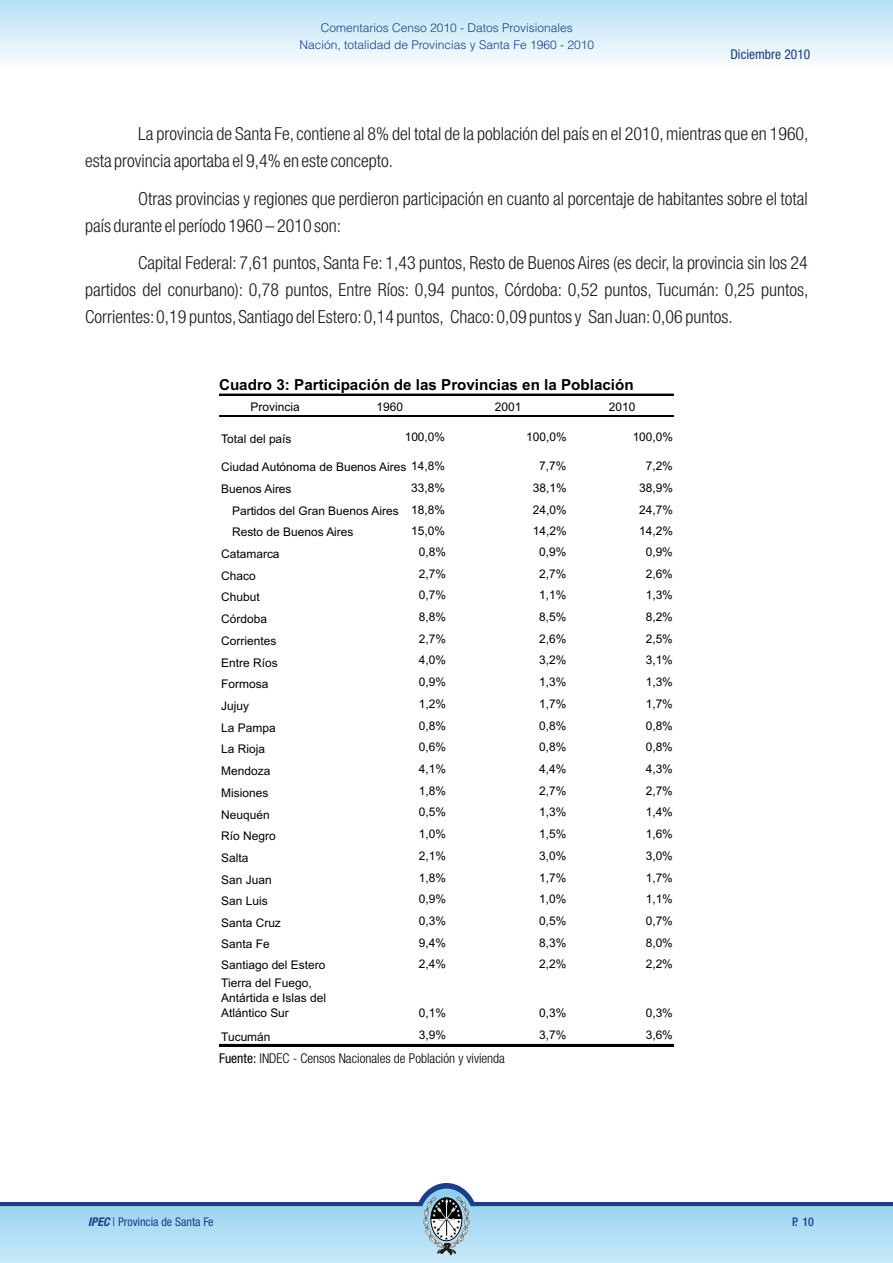
<style>
.page{position:relative;width:893px;height:1263px;background:#fff}
.page>*{position:absolute;margin:0;border:0;box-sizing:border-box;transform-origin:0 0}
.t1{font:300 condensed 18px/27px "Helvetica Neue";color:#1f1a17}
.t2{font:700 15.15px "Arial";color:#000}
.t3{font:300 condensed 13.5px "Helvetica Neue";color:#000}
.t4{font:condensed 13.5px "Helvetica Neue";color:#1c3d87}
.t5{font:12px/15.1px "Arial";color:#000}
.t6{font:300 12px/16.5px "Helvetica";color:#1c3d87;text-align:center}
.t7{font:condensed 12px "Helvetica Neue";color:#1c3d87}
.t8{font:500 condensed 12px "Helvetica Neue";color:#1c3d87}
.s1{font-weight:400}
.s2{font-weight:700;font-style:italic}
</style>
<div class="page">
<svg style="left:0;top:1188px;width:893px;height:75px"></svg>
<svg style="left:423px;top:1196px;width:47px;height:61px;background:#8fa3ae"></svg>
<div style="left:0;top:0;width:893px;height:72px;background:linear-gradient(to bottom,#b6e0f5,#fdfeff)"></div>
<div style="left:0;top:70px;width:893px;height:5px;background:#fff"></div>
<hr style="left:219px;top:394px;width:455px;height:1px;background:#000">
<hr style="left:219px;top:415px;width:455px;height:1px;background:#000">
<hr style="left:219px;top:416px;width:455px;height:1px;background:#000">
<hr style="left:219px;top:1044px;width:455px;height:2px;background:#000">
<p class="t6" style="left:299px;top:21px;width:296px">Comentarios Censo 2010 - Datos Provisionales<br>Nación, totalidad de Provincias y Santa Fe 1960 - 2010</p>
<p class="t4" style="left:730px;top:48px;width:81px">Diciembre 2010</p>
<h1 class="t1" style="left:85px;top:121px;width:725px;text-indent:53px">La provincia de Santa Fe, contiene al 8% del total de la población del país en el 2010,mientras que en 1960, esta provincia aportaba el 9,4% en este concepto.</h1>
<h1 class="t1" style="left:85px;top:186px;width:724px;text-indent:53px">Otras provincias y regiones que perdieron participación en cuanto al porcentaje de habitantes sobre el total país durante el período 1960 – 2010 son:</h1>
<p class="t1" style="left:85px;top:250px;width:725px;text-align:justify;text-indent:53px">Capital Federal: 7,61 puntos, Santa Fe: 1,43 puntos, Resto de Buenos Aires (es decir, la provincia sin los 24 partidos del conurbano): 0,78 puntos, Entre Ríos: 0,94 puntos, Córdoba: 0,52 puntos, Tucumán: 0,25 puntos, Corrientes:0,19 puntos,Santiago del Estero:0,14 puntos, Chaco:0,09 puntos y San Juan:0,06 puntos.</p>
<p class="t2" style="left:219px;top:379px;width:416px">Cuadro 3: Participación de las Provincias en la Población</p>
<p class="t5" style="left:251px;top:401px;width:51px">Provincia</p>
<p class="t5" style="left:376px;top:401px;width:28px">1960</p>
<p class="t5" style="left:495px;top:401px;width:28px">2001</p>
<p class="t5" style="left:609px;top:401px;width:28px">2010</p>
<p class="t5" style="left:221px;top:432px;width:72px">Total del país</p>
<p class="t5" style="left:405px;top:430px;width:42px">100,0%</p>
<p class="t5" style="left:526px;top:430px;width:42px">100,0%</p>
<p class="t5" style="left:633px;top:430px;width:42px">100,0%</p>
<p class="t5" style="left:221px;top:460px;width:225px">Ciudad Autónoma de Buenos Aires 14,8%</p>
<p class="t5" style="left:539px;top:459px;width:29px">7,7%</p>
<p class="t5" style="left:646px;top:459px;width:29px">7,2%</p>
<p class="t5" style="left:221px;top:482px;width:72px">Buenos Aires</p>
<p class="t5" style="left:411px;top:481px;width:35px">33,8%</p>
<p class="t5" style="left:533px;top:481px;width:35px">38,1%</p>
<p class="t5" style="left:639px;top:481px;width:35px">38,9%</p>
<p class="t5" style="left:232px;top:504px;width:214px">Partidos del Gran Buenos Aires 18,8%</p>
<p class="t5" style="left:533px;top:503px;width:35px">24,0%</p>
<p class="t5" style="left:639px;top:503px;width:35px">24,7%</p>
<p class="t5" style="left:232px;top:526px;width:123px">Resto de Buenos Aires</p>
<p class="t5" style="left:411px;top:524px;width:35px">15,0%</p>
<p class="t5" style="left:533px;top:524px;width:35px">14,2%</p>
<p class="t5" style="left:639px;top:524px;width:35px">14,2%</p>
<p class="t5" style="left:221px;top:547px;width:60px">Catamarca</p>
<p class="t5" style="left:419px;top:545px;width:29px">0,8%</p>
<p class="t5" style="left:539px;top:545px;width:29px">0,9%</p>
<p class="t5" style="left:646px;top:545px;width:29px">0,9%</p>
<p class="t5" style="left:221px;top:569px;width:36px">Chaco</p>
<p class="t5" style="left:419px;top:567px;width:29px">2,7%</p>
<p class="t5" style="left:539px;top:567px;width:29px">2,7%</p>
<p class="t5" style="left:646px;top:567px;width:29px">2,6%</p>
<p class="t5" style="left:221px;top:591px;width:40px">Chubut</p>
<p class="t5" style="left:419px;top:589px;width:29px">0,7%</p>
<p class="t5" style="left:539px;top:589px;width:29px">1,1%</p>
<p class="t5" style="left:646px;top:589px;width:29px">1,3%</p>
<p class="t5" style="left:221px;top:612px;width:47px">Córdoba</p>
<p class="t5" style="left:419px;top:610px;width:29px">8,8%</p>
<p class="t5" style="left:539px;top:610px;width:29px">8,5%</p>
<p class="t5" style="left:646px;top:610px;width:29px">8,2%</p>
<p class="t5" style="left:221px;top:634px;width:57px">Corrientes</p>
<p class="t5" style="left:419px;top:632px;width:29px">2,7%</p>
<p class="t5" style="left:539px;top:632px;width:29px">2,6%</p>
<p class="t5" style="left:646px;top:632px;width:29px">2,5%</p>
<p class="t5" style="left:221px;top:656px;width:58px">Entre Ríos</p>
<p class="t5" style="left:419px;top:654px;width:29px">4,0%</p>
<p class="t5" style="left:539px;top:654px;width:29px">3,2%</p>
<p class="t5" style="left:646px;top:654px;width:29px">3,1%</p>
<p class="t5" style="left:221px;top:678px;width:49px">Formosa</p>
<p class="t5" style="left:419px;top:675px;width:29px">0,9%</p>
<p class="t5" style="left:539px;top:675px;width:29px">1,3%</p>
<p class="t5" style="left:646px;top:675px;width:29px">1,3%</p>
<p class="t5" style="left:221px;top:699px;width:29px">Jujuy</p>
<p class="t5" style="left:419px;top:697px;width:29px">1,2%</p>
<p class="t5" style="left:539px;top:697px;width:29px">1,7%</p>
<p class="t5" style="left:646px;top:697px;width:29px">1,7%</p>
<p class="t5" style="left:221px;top:721px;width:56px">La Pampa</p>
<p class="t5" style="left:419px;top:719px;width:29px">0,8%</p>
<p class="t5" style="left:539px;top:719px;width:29px">0,8%</p>
<p class="t5" style="left:646px;top:719px;width:29px">0,8%</p>
<p class="t5" style="left:221px;top:743px;width:45px">La Rioja</p>
<p class="t5" style="left:419px;top:740px;width:29px">0,6%</p>
<p class="t5" style="left:539px;top:740px;width:29px">0,8%</p>
<p class="t5" style="left:646px;top:740px;width:29px">0,8%</p>
<p class="t5" style="left:221px;top:764px;width:51px">Mendoza</p>
<p class="t5" style="left:419px;top:762px;width:29px">4,1%</p>
<p class="t5" style="left:539px;top:762px;width:29px">4,4%</p>
<p class="t5" style="left:646px;top:762px;width:29px">4,3%</p>
<p class="t5" style="left:221px;top:786px;width:49px">Misiones</p>
<p class="t5" style="left:419px;top:784px;width:29px">1,8%</p>
<p class="t5" style="left:539px;top:784px;width:29px">2,7%</p>
<p class="t5" style="left:646px;top:784px;width:29px">2,7%</p>
<p class="t5" style="left:221px;top:808px;width:50px">Neuquén</p>
<p class="t5" style="left:419px;top:806px;width:29px">0,5%</p>
<p class="t5" style="left:539px;top:806px;width:29px">1,3%</p>
<p class="t5" style="left:646px;top:806px;width:29px">1,4%</p>
<p class="t5" style="left:221px;top:830px;width:56px">Río Negro</p>
<p class="t5" style="left:419px;top:827px;width:29px">1,0%</p>
<p class="t5" style="left:539px;top:827px;width:29px">1,5%</p>
<p class="t5" style="left:646px;top:827px;width:29px">1,6%</p>
<p class="t5" style="left:221px;top:851px;width:29px">Salta</p>
<p class="t5" style="left:419px;top:849px;width:29px">2,1%</p>
<p class="t5" style="left:539px;top:849px;width:29px">3,0%</p>
<p class="t5" style="left:646px;top:849px;width:29px">3,0%</p>
<p class="t5" style="left:221px;top:873px;width:52px">San Juan</p>
<p class="t5" style="left:419px;top:871px;width:29px">1,8%</p>
<p class="t5" style="left:539px;top:871px;width:29px">1,7%</p>
<p class="t5" style="left:646px;top:871px;width:29px">1,7%</p>
<p class="t5" style="left:221px;top:895px;width:48px">San Luis</p>
<p class="t5" style="left:419px;top:892px;width:29px">0,9%</p>
<p class="t5" style="left:539px;top:892px;width:29px">1,0%</p>
<p class="t5" style="left:646px;top:892px;width:29px">1,1%</p>
<p class="t5" style="left:221px;top:916px;width:61px">Santa Cruz</p>
<p class="t5" style="left:419px;top:914px;width:29px">0,3%</p>
<p class="t5" style="left:539px;top:914px;width:29px">0,5%</p>
<p class="t5" style="left:646px;top:914px;width:29px">0,7%</p>
<p class="t5" style="left:221px;top:937px;width:50px">Santa Fe</p>
<p class="t5" style="left:419px;top:936px;width:29px">9,4%</p>
<p class="t5" style="left:539px;top:936px;width:29px">8,3%</p>
<p class="t5" style="left:646px;top:936px;width:29px">8,0%</p>
<p class="t5" style="left:221px;top:959px;width:106px">Santiago del Estero</p>
<p class="t5" style="left:419px;top:958px;width:29px">2,4%</p>
<p class="t5" style="left:539px;top:958px;width:29px">2,2%</p>
<p class="t5" style="left:646px;top:958px;width:29px">2,2%</p>
<p class="t5" style="left:221px;top:976px;width:106px">Tierra del Fuego,<br>Antártida e Islas del<br>Atlántico Sur</p>
<p class="t5" style="left:419px;top:1006px;width:29px">0,1%</p>
<p class="t5" style="left:539px;top:1006px;width:29px">0,3%</p>
<p class="t5" style="left:646px;top:1006px;width:29px">0,3%</p>
<p class="t5" style="left:221px;top:1030px;width:51px">Tucumán</p>
<p class="t5" style="left:419px;top:1028px;width:29px">3,9%</p>
<p class="t5" style="left:539px;top:1028px;width:29px">3,7%</p>
<p class="t5" style="left:646px;top:1028px;width:29px">3,6%</p>
<p class="t3" style="left:219px;top:1052px;width:287px"><span class="s1">Fuente:</span> INDEC - Censos Nacionales de Población y vivienda</p>
<p class="t7" style="left:88px;top:1216px;width:127px"><span class="s2">IPEC</span> | Provincia de Santa Fe</p>
<p class="t8" style="left:792px;top:1216px;width:23px">P. 10</p>
</div>
